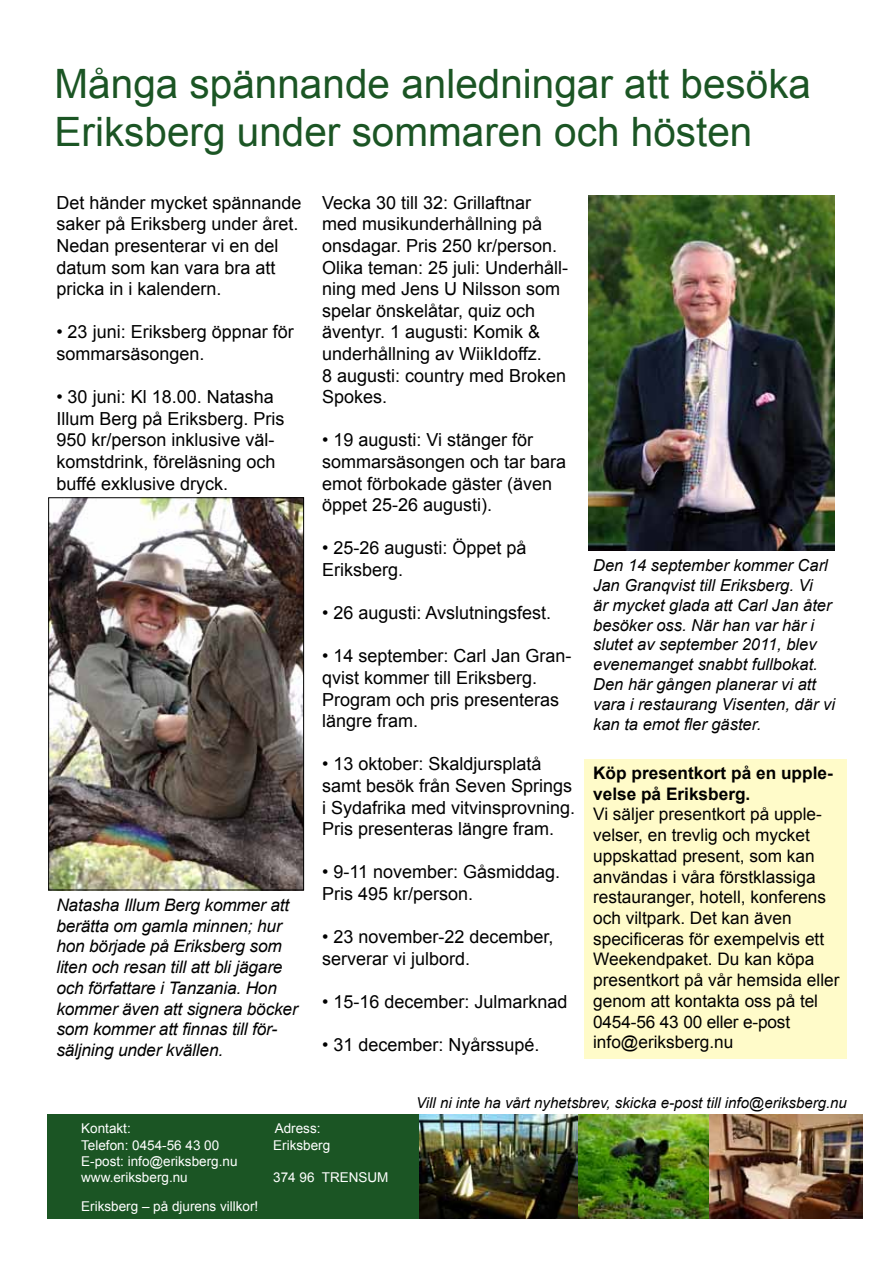
<style>
.page{position:relative;width:893px;height:1263px;background:#fff}
.page>*{position:absolute;margin:0;border:0;box-sizing:border-box;transform-origin:0 0}
.t1{font:40.5px/48.6px "Arial";color:#1b5524}
.t2{font:18px/21.6px "Arial";color:#000}
.t3{font:17.25px/20.7px "Arial";color:#000}
.t4{font:italic 17.25px/20.7px "Arial";letter-spacing:-.01em;color:#000}
.t5{font:700 17.25px/20.7px "Arial";color:#000}
.t6{font:italic 16.5px/19.8px "Arial";color:#000}
.t7{font:italic 15px "Arial";color:#000}
.t8{font:13.5px/16.2px "Arial";color:#fff}
</style>
<div class="page">
<div style="left:584px;top:759px;width:262px;height:300px;background:#fffbc9"></div>
<img style="left:425px;top:1115px;width:437px;height:104px">
<div style="left:47px;top:1115px;width:378px;height:104px;background:#1b5524"></div>
<img style="left:50px;top:499px;width:252px;height:389px">
<div style="left:48px;top:497px;width:256px;height:393px;border:1px solid #000"></div>
<img style="left:589px;top:196px;width:245px;height:355px">
<h1 class="t1" style="left:55px;top:59px;width:758px">Många spännande anledningar att besöka<br>Eriksberg under sommaren och hösten</h1>
<p class="t2" style="left:56px;top:192px;width:247px">Det händer mycket spännande saker på Eriksberg under året.<br>Nedan presenterar vi en del datum som kan vara bra att pricka in i kalendern.</p>
<p class="t2" style="left:56px;top:321px;width:239px">• 23 juni: Eriksberg öppnar för sommarsäsongen.</p>
<p class="t2" style="left:56px;top:386px;width:230px">• 30 juni: Kl 18.00. Natasha<br>Illum Berg på Eriksberg. Pris<br>950 kr/person inklusive väl&shy;komstdrink, föreläsning och buffé exklusive dryck.</p>
<p class="t4" style="left:56px;top:895px;width:243px">Natasha Illum Berg kommer att berätta om gamla minnen; hur hon började på Eriksberg som liten och resan till att bli jägare och författare i Tanzania. Hon kommer även att signera böcker som kommer att finnas till för&shy;säljning under kvällen.</p>
<p class="t2" style="left:322px;top:192px;width:248px">Vecka 30 till 32: Grillaftnar med musikunderhållning på onsdagar. Pris 250 kr/person.<br>Olika teman: 25 juli: Underhåll&shy;ning med Jens U Nilsson som spelar önskelåtar, quiz och äventyr. 1 augusti: Komik &amp; underhållning av WiikIdoffz.<br>8 augusti: country med Broken<br>Spokes.</p>
<p class="t2" style="left:322px;top:429px;width:246px">• 19 augusti: Vi stänger för sommarsäsongen och tar bara emot förbokade gäster (även öppet 25-26 augusti).</p>
<p class="t2" style="left:322px;top:537px;width:206px">• 25-26 augusti: Öppet på<br>Eriksberg.</p>
<p class="t2" style="left:322px;top:602px;width:231px">• 26 augusti: Avslutningsfest.</p>
<p class="t2" style="left:322px;top:645px;width:251px">• 14 september: Carl Jan Gran&shy;qvist kommer till Eriksberg.<br>Program och pris presenteras längre fram.</p>
<p class="t2" style="left:322px;top:753px;width:255px">• 13 oktober: Skaldjursplatå samt besök från Seven Springs i Sydafrika med vitvinsprovning.<br>Pris presenteras längre fram.</p>
<p class="t2" style="left:322px;top:861px;width:240px">• 9-11 november: Gåsmiddag.<br>Pris 495 kr/person.</p>
<p class="t2" style="left:322px;top:926px;width:233px">• 23 november-22 december, serverar vi julbord.</p>
<p class="t2" style="left:322px;top:991px;width:247px">• 15-16 december: Julmarknad</p>
<p class="t2" style="left:322px;top:1034px;width:219px">• 31 december: Nyårssupé.</p>
<p class="t6" style="left:593px;top:556px;width:243px">Den 14 september kommer Carl<br>Jan Granqvist till Eriksberg. Vi<br>är mycket glada att Carl Jan åter besöker oss. När han var här i slutet av september 2011, blev evenemanget snabbt fullbokat.<br>Den här gången planerar vi att vara i restaurang Visenten, där vi kan ta emot fler gäster.</p>
<p class="t5" style="left:593px;top:763px;width:241px">Köp presentkort på en upple&shy;velse på Eriksberg.</p>
<p class="t3" style="left:593px;top:804px;width:248px">Vi säljer presentkort på upple&shy;velser, en trevlig och mycket uppskattad present, som kan användas i våra förstklassiga restauranger, hotell, konferens och viltpark. Det kan även specificeras för exempelvis ett<br>Weekendpaket. Du kan köpa presentkort på vår hemsida eller genom att kontakta oss på tel<br>0454-56 43 00 eller e-post info@eriksberg.nu</p>
<p class="t7" style="left:416px;top:1093px;width:432px">Vill ni inte ha vårt nyhetsbrev, skicka e-post till info@eriksberg.nu</p>
<p class="t8" style="left:81px;top:1121px;width:51px">Kontakt:</p>
<p class="t8" style="left:275px;top:1121px;width:47px">Adress:</p>
<p class="t8" style="left:81px;top:1137px;width:140px">Telefon: 0454-56 43 00</p>
<p class="t8" style="left:273px;top:1137px;width:59px">Eriksberg</p>
<p class="t8" style="left:81px;top:1153px;width:158px">E-post: info@eriksberg.nu www.eriksberg.nu</p>
<p class="t8" style="left:273px;top:1169px;width:117px">374 96 TRENSUM</p>
<p class="t8" style="left:81px;top:1198px;width:179px">Eriksberg – på djurens villkor!</p>
</div>
